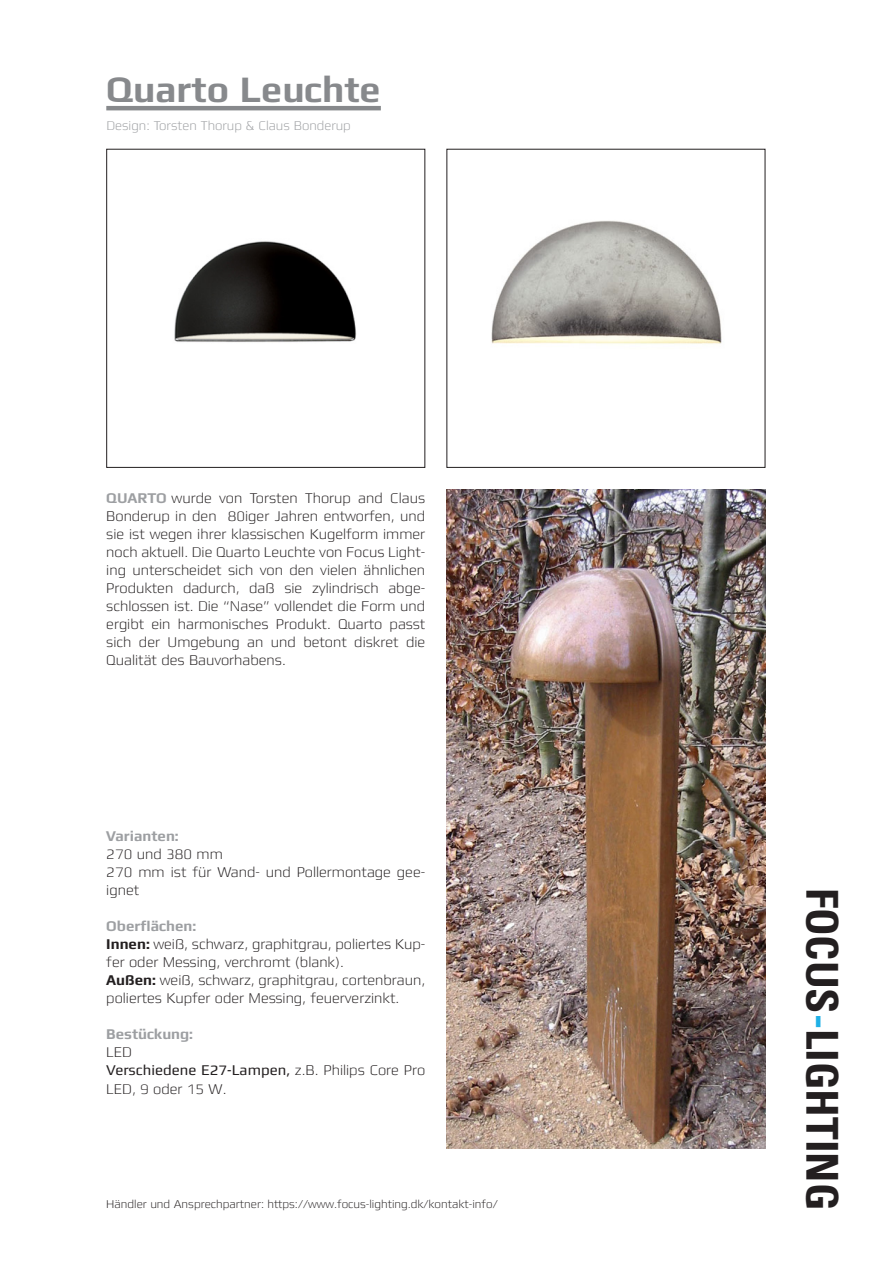
<style>
.page{position:relative;width:893px;height:1263px;background:#fff}
.page>*{position:absolute;margin:0;border:0;box-sizing:border-box;transform-origin:0 0}
.t1{font:700 condensed 43.95px "Univers";color:#231f20}
.Overskrift{font:700 37.5px "Mdd";color:#87898c}
.t2{font:300 15px/18px "Mdd";color:#231f20}
.t3{font:700 15px "Mdd";color:#9d9fa2}
.t4{font:300 13.5px "Mdd";color:#9d9fa2}
.t5{font:300 12px "Mdd";color:#231f20}
.s1{font-weight:700;color:#9d9fa2}
.s2{font-weight:700}
.s3{font-weight:400}
.s4{color:#1fb0e6}
</style>
<div class="page">
<img style="left:446px;top:489px;width:319px;height:659px">
<img style="left:174px;top:241px;width:183px;height:101px">
<div style="left:106px;top:149px;width:319px;height:319px;border:1px solid #231f20"></div>
<img style="left:491px;top:220px;width:231px;height:124px">
<hr style="left:106px;top:106px;width:275px;height:4px;background:#87898c">
<p class="Overskrift" style="left:106px;top:69px;width:276px">Quarto Leuchte</p>
<p class="t4" style="left:106px;top:119px;width:246px">Design: Torsten Thorup &amp; Claus Bonderup</p>
<p class="t2" style="left:106px;top:489px;width:320px;text-align:justify"><span class="s1">QUARTO</span> wurde von Torsten Thorup and Claus Bonderup in den 80iger Jahren entworfen, und sie ist wegen ihrer klassischen Kugelform immer noch aktuell. Die Quarto Leuchte von Focus Light&shy;ing unterscheidet sich von den vielen ähnlichen Produkten dadurch, daß sie zylindrisch abge&shy;schlossen ist. Die “Nase” vollendet die Form und ergibt ein harmonisches Produkt. Quarto passt sich der Umgebung an und betont diskret die Qualität des Bauvorhabens.</p>
<p class="t3" style="left:106px;top:828px;width:74px">Varianten:</p>
<p class="t2" style="left:106px;top:846px;width:118px">270 und 380 mm</p>
<p class="t2" style="left:106px;top:864px;width:320px">270 mm ist für Wand- und Pollermontage gee&shy;ignet</p>
<p class="t3" style="left:106px;top:918px;width:92px">Oberflächen:</p>
<p class="t2" style="left:106px;top:936px;width:320px"><span class="s2">Innen:</span> weiß, schwarz, graphitgrau, poliertes Kup&shy;fer oder Messing, verchromt (blank).</p>
<p class="t2" style="left:106px;top:972px;width:320px"><span class="s2">Außen:</span> weiß, schwarz, graphitgrau, cortenbraun, poliertes Kupfer oder Messing, feuerverzinkt.</p>
<p class="t3" style="left:106px;top:1026px;width:88px">Bestückung:</p>
<p class="t2" style="left:106px;top:1044px;width:27px">LED</p>
<p class="t2" style="left:106px;top:1062px;width:320px"><span class="s3">Verschiedene E27-Lampen,</span> z.B. Philips Core Pro<br>LED, 9 oder 15 W.</p>
<p class="t5" style="left:106px;top:1197px;width:393px">Händler und Ansprechpartner: https://www.focus-lighting.dk/kontakt-info/</p>
<p class="t1" style="left:849px;top:887px;width:324px;rotate:90deg">FOCUS<span class="s4">-</span>LIGHTING</p>
</div>
